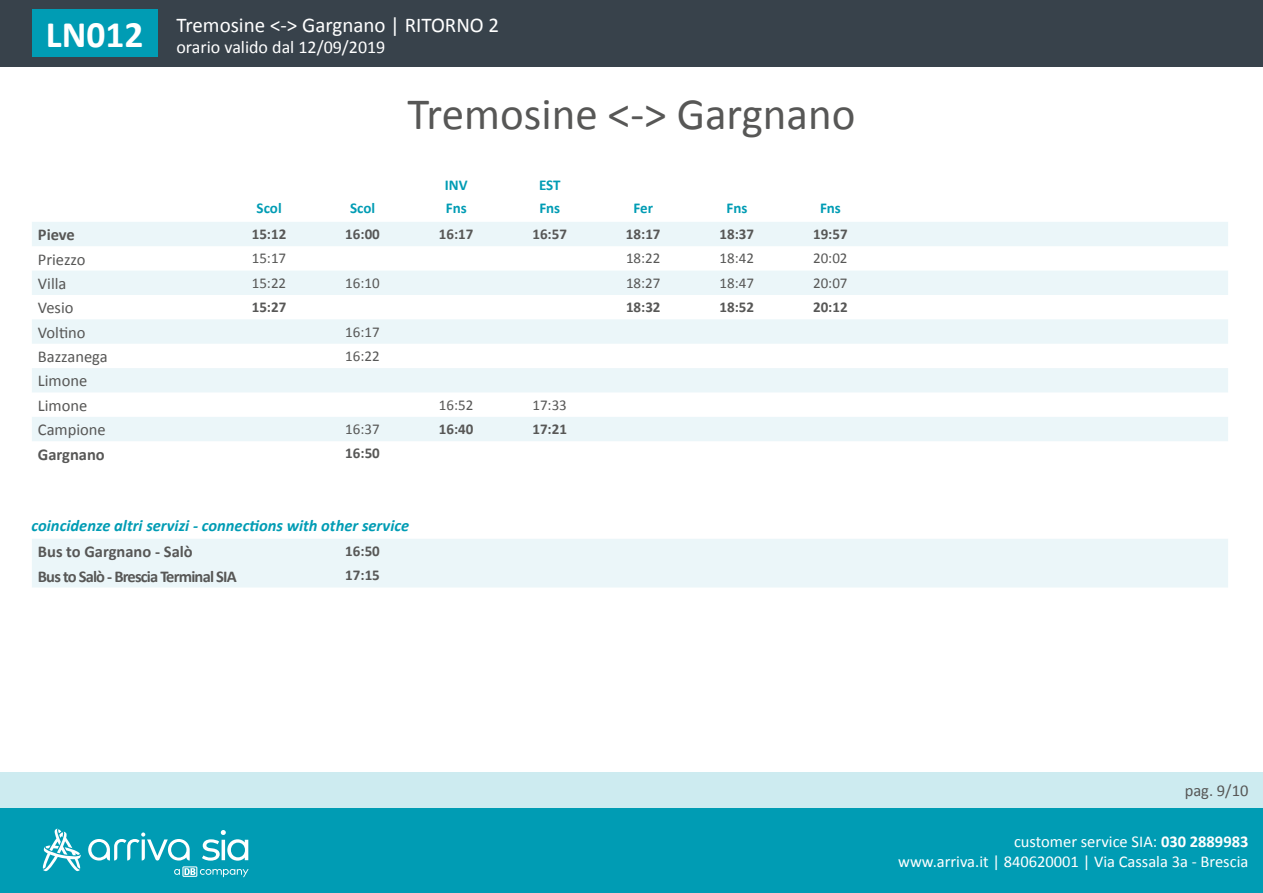
<style>
.page{position:relative;width:1263px;height:893px;background:#fff}
.page>*{position:absolute;margin:0;border:0;box-sizing:border-box;transform-origin:0 0}
.t1{font:45px "Calibri";color:#575756}
.t2{font:21px "Calibri";color:#fff}
.t3{font:18px "Calibri";color:#fff}
.t4{font:16.5px/19.8px "Calibri";color:#fff;text-align:right}
.t5{font:16.5px/24.3px "Calibri";color:#575756}
.t6{font:italic 700 16.5px "Calibri";color:#009cb4}
.t7{font:700 16.5px "Calibri";letter-spacing:-.01em;color:#575756}
.t8{font:700 16.5px "Calibri";letter-spacing:-.05em;color:#575756}
.t9{font:700 15px "Calibri";color:#575756}
.t10{font:15px "Calibri";color:#575756}
.t11{font:700 15px "Calibri";color:#009cb4}
.s1{font-weight:700}
</style>
<div class="page">
<div style="left:0;top:772px;width:1263px;height:39px;background:#cdebf0"></div>
<div style="left:0;top:0;width:1263px;height:67px;background:#38424b"></div>
<div style="left:0;top:808px;width:1263px;height:85px;background:#009cb4"></div>
<div style="left:32px;top:10px;width:125px;height:47px;background:#009cb4"></div>
<svg style="left:43px;top:828px;width:38px;height:43px"></svg>
<svg style="left:88px;top:830px;width:161px;height:47px"></svg>
<svg style="left:32px;top:222px;width:1196px;height:365px"></svg>
<h2 class="t2" style="left:176px;top:11px;width:324px">Tremosine &lt;-&gt; Gargnano | RITORNO 2</h2>
<p class="t3" style="left:46px;top:36px;width:341px"><sup>LN012</sup> orario valido dal 12/09/2019</p>
<h1 class="t1" style="left:407px;top:86px;width:449px">Tremosine &lt;-&gt; Gargnano</h1>
<p class="t11" style="left:445px;top:176px;width:24px">INV</p>
<p class="t11" style="left:539px;top:176px;width:23px">EST</p>
<p class="t11" style="left:257px;top:199px;width:27px">Scol</p>
<p class="t11" style="left:350px;top:199px;width:27px">Scol</p>
<p class="t11" style="left:446px;top:199px;width:22px">Fns</p>
<p class="t11" style="left:539px;top:199px;width:22px">Fns</p>
<p class="t11" style="left:634px;top:199px;width:21px">Fer</p>
<p class="t11" style="left:726px;top:199px;width:22px">Fns</p>
<p class="t11" style="left:820px;top:199px;width:22px">Fns</p>
<p class="t7" style="left:38px;top:224px;width:39px">Pieve</p>
<p class="t9" style="left:252px;top:225px;width:36px">15:12</p>
<p class="t9" style="left:345px;top:225px;width:36px">16:00</p>
<p class="t9" style="left:439px;top:225px;width:36px">16:17</p>
<p class="t9" style="left:532px;top:225px;width:36px">16:57</p>
<p class="t9" style="left:626px;top:225px;width:36px">18:17</p>
<p class="t9" style="left:719px;top:225px;width:36px">18:37</p>
<p class="t9" style="left:813px;top:225px;width:36px">19:57</p>
<p class="t5" style="left:38px;top:247px;width:49px">Priezzo</p>
<p class="t10" style="left:252px;top:249px;width:36px">15:17</p>
<p class="t10" style="left:626px;top:249px;width:36px">18:22</p>
<p class="t10" style="left:719px;top:249px;width:36px">18:42</p>
<p class="t10" style="left:813px;top:249px;width:36px">20:02</p>
<p class="t5" style="left:38px;top:271px;width:30px">Villa</p>
<p class="t10" style="left:252px;top:273px;width:36px">15:22</p>
<p class="t10" style="left:345px;top:273px;width:36px">16:10</p>
<p class="t10" style="left:626px;top:273px;width:36px">18:27</p>
<p class="t10" style="left:719px;top:273px;width:36px">18:47</p>
<p class="t10" style="left:813px;top:273px;width:36px">20:07</p>
<p class="t5" style="left:38px;top:296px;width:37px">Vesio</p>
<p class="t9" style="left:252px;top:298px;width:36px">15:27</p>
<p class="t9" style="left:626px;top:298px;width:36px">18:32</p>
<p class="t9" style="left:719px;top:298px;width:36px">18:52</p>
<p class="t9" style="left:813px;top:298px;width:36px">20:12</p>
<p class="t5" style="left:38px;top:320px;width:49px">Voltino</p>
<p class="t10" style="left:345px;top:322px;width:36px">16:17</p>
<p class="t5" style="left:38px;top:345px;width:71px">Bazzanega</p>
<p class="t10" style="left:345px;top:346px;width:36px">16:22</p>
<p class="t5" style="left:38px;top:369px;width:51px">Limone<br>Limone</p>
<p class="t10" style="left:439px;top:395px;width:36px">16:52</p>
<p class="t10" style="left:532px;top:395px;width:36px">17:33</p>
<p class="t5" style="left:38px;top:418px;width:69px">Campione</p>
<p class="t10" style="left:345px;top:420px;width:36px">16:37</p>
<p class="t9" style="left:439px;top:420px;width:36px">16:40</p>
<p class="t9" style="left:532px;top:420px;width:36px">17:21</p>
<p class="t7" style="left:38px;top:444px;width:68px">Gargnano</p>
<p class="t9" style="left:345px;top:444px;width:36px">16:50</p>
<p class="t6" style="left:32px;top:515px;width:379px">coincidenze altri servizi - connections with other service</p>
<p class="t7" style="left:38px;top:541px;width:156px">Bus to Gargnano - Salò</p>
<p class="t9" style="left:345px;top:541px;width:36px">16:50</p>
<p class="t8" style="left:38px;top:565px;width:200px">Bus to Salò - Brescia Terminal SIA</p>
<p class="t9" style="left:345px;top:566px;width:36px">17:15</p>
<p class="t5" style="left:1185px;top:778px;width:65px">pag. 9/10</p>
<p class="t4" style="left:898px;top:832px;width:352px">customer service SIA: <span class="s1">030 2889983<br></span>www.arriva.it | 840620001 | Via Cassala 3a - Brescia</p>
</div>
